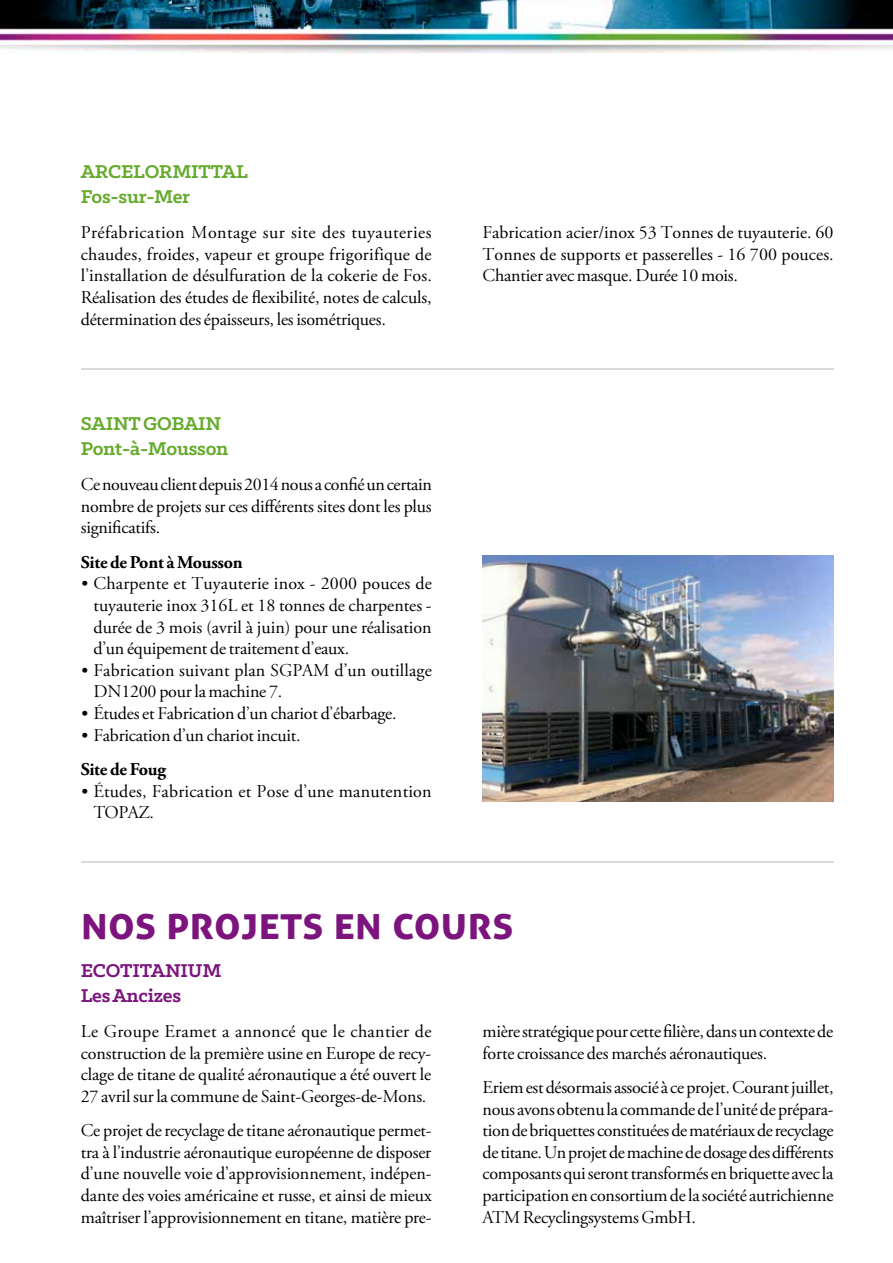
<style>
.page{position:relative;width:893px;height:1263px;background:#fff}
.page>*{position:absolute;margin:0;border:0;box-sizing:border-box;transform-origin:0 0}
.t1{font:700 45px "Aller";color:#7b157d}
.t2{font:700 21px/25.2px "Klinic Slab";letter-spacing:-.01em;color:#65ab2c}
.t3{font:700 21px/25.2px "Klinic Slab";letter-spacing:-.01em;color:#7b157d}
.t4{font:18px/21.6px "Adobe Garamond Pro";letter-spacing:-.01em;color:#000;text-align:justify}
.t5{font:18px/21.6px "Adobe Garamond Pro";letter-spacing:.01em;color:#000}
.t6{font:18px/21.6px "Adobe Garamond Pro";letter-spacing:.015em;color:#000}
.t7{font:700 18px "Adobe Garamond Pro";letter-spacing:-.01em;color:#000}
</style>
<div class="page">
<img style="left:0;top:0;width:893px;height:54px">
<img style="left:483px;top:556px;width:350px;height:246px">
<hr style="left:81px;top:368px;width:752px;height:2px;background:#dadada">
<hr style="left:81px;top:861px;width:752px;height:2px;background:#dadada">
<p class="t2" style="left:81px;top:158px;width:169px">ARCELORMITTAL<br>Fos-sur-Mer</p>
<p class="t4" style="left:81px;top:222px;width:353px">Préfabrication Montage sur site des tuyauteries chaudes, froides, vapeur et groupe frigorifique de l’installation de désulfuration de la cokerie de Fos.<br>Réalisation des études de flexibilité, notes de calculs, détermination des épaisseurs, les isométriques.</p>
<p class="t4" style="left:483px;top:222px;width:353px">Fabrication acier/inox 53 Tonnes de tuyauterie. 60<br>Tonnes de supports et passerelles - 16 700 pouces.<br>Chantier avec masque. Durée 10 mois.</p>
<p class="t2" style="left:81px;top:410px;width:149px">SAINT GOBAIN<br>Pont-à-Mousson</p>
<p class="t4" style="left:81px;top:474px;width:352px">Ce nouveau client depuis 2014 nous a confié un certain nombre de projets sur ces différents sites dont les plus significatifs.</p>
<p class="t7" style="left:81px;top:552px;width:163px">Site de Pont à Mousson</p>
<p class="t4" style="left:94px;top:573px;width:340px;text-indent:-13px">• Charpente et Tuyauterie inox - 2000 pouces de tuyauterie inox 316L et 18 tonnes de charpentes - durée de 3 mois (avril à juin) pour une réalisation d’un équipement de traitement d’eaux.</p>
<p class="t5" style="left:94px;top:660px;width:340px;text-indent:-13px">• Fabrication suivant plan SGPAM d’un outillage<br>DN1200 pour la machine 7.</p>
<p class="t4" style="left:81px;top:703px;width:317px">• Études et Fabrication d’un chariot d’ébarbage.</p>
<p class="t4" style="left:81px;top:725px;width:221px">• Fabrication d’un chariot incuit.</p>
<p class="t7" style="left:81px;top:759px;width:87px">Site de Foug</p>
<p class="t6" style="left:93px;top:781px;width:340px;text-indent:-13px">• Études, Fabrication et Pose d’une manutention<br>TOPAZ.</p>
<h1 class="t1" style="left:81px;top:895px;width:434px">NOS PROJETS EN COURS</h1>
<p class="t3" style="left:81px;top:957px;width:142px">ECOTITANIUM<br>Les Ancizes</p>
<p class="t4" style="left:81px;top:1021px;width:352px">Le Groupe Eramet a annoncé que le chantier de construction de la première usine en Europe de recy&shy;clage de titane de qualité aéronautique a été ouvert le 27 avril sur la commune de Saint-Georges-de-Mons.</p>
<p class="t4" style="left:81px;top:1120px;width:353px">Ce projet de recyclage de titane aéronautique permet&shy;tra à l’industrie aéronautique européenne de disposer d’une nouvelle voie d’approvisionnement, indépen&shy;dante des voies américaine et russe, et ainsi de mieux maîtriser l’approvisionnement en titane, matière pre-</p>
<p class="t4" style="left:483px;top:1021px;width:352px">mière stratégique pour cette filière, dans un contexte de forte croissance des marchés aéronautiques.</p>
<p class="t4" style="left:483px;top:1077px;width:353px">Eriem est désormais associé à ce projet. Courant juillet, nous avons obtenu la commande de l’unité de prépara&shy;tion de briquettes constituées de matériaux de recyclage de titane. Un projet de machine de dosage des différents composants qui seront transformés en briquette avec la participation en consortium de la société autrichienne ATM Recyclingsystems GmbH.</p>
</div>
